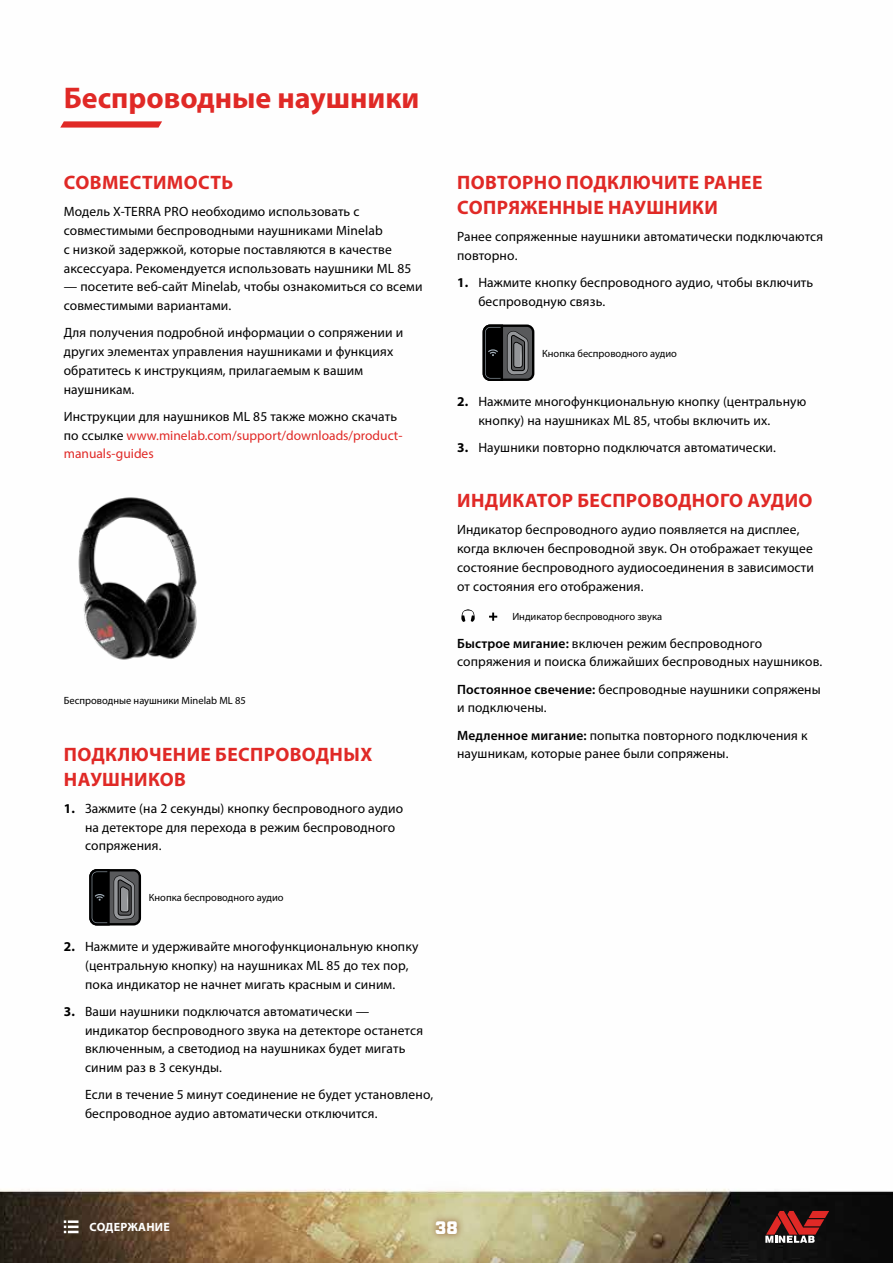
<style>
.page{position:relative;width:893px;height:1263px;background:#fff}
.page>*{position:absolute;margin:0;border:0;box-sizing:border-box;transform-origin:0 0}
.t1{font:700 30px "Myriad Pro";color:#e02926}
.t2{font:700 19.5px/24.8px "Myriad Pro";letter-spacing:.02em;color:#e02926}
.t3{font:900 18px "Industry";color:#fff}
.t4{font:13.5px/18.8px "Myriad Pro";letter-spacing:.01em;color:#000}
.t5{font:13.5px/18.8px "Myriad Pro";color:#e02926}
.t6{font:700 12px "Myriad Pro";letter-spacing:.02em;color:#fff}
.t7{font:10.5px "Myriad Pro";color:#000}
.s1{color:#000}
.s2{font-weight:700}
.s3{font-weight:600}
</style>
<div class="page">
<img style="left:0;top:330px;width:893px;height:933px">
<svg style="left:64px;top:1220px;width:15px;height:13px"></svg>
<svg style="left:60px;top:121px;width:102px;height:7px"></svg>
<svg style="left:396px;top:1181px;width:101px;height:82px;background:#d1cba0"></svg>
<svg style="left:429px;top:1214px;width:35px;height:27px"></svg>
<svg style="left:765px;top:1211px;width:64px;height:32px;background:#7d3332"></svg>
<img style="left:64px;top:481px;width:149px;height:198px">
<svg style="left:89px;top:869px;width:52px;height:56px;background:#38393a"></svg>
<svg style="left:483px;top:324px;width:51px;height:57px;background:#393a3b"></svg>
<svg style="left:489px;top:612px;width:8px;height:9px"></svg>
<svg style="left:461px;top:609px;width:14px;height:13px"></svg>
<h1 class="t1" style="left:64px;top:78px;width:357px">Беспроводные наушники</h1>
<h2 class="t2" style="left:64px;top:169px;width:171px">СОВМЕСТИМОСТЬ</h2>
<p class="t4" style="left:64px;top:202px;width:349px">Модель X‑TERRA PRO необходимо использовать с совместимыми беспроводными наушниками Minelab<br>с низкой задержкой, которые поставляются в качестве аксессуара. Рекомендуется использовать наушники ML 85</p>
<p class="t4" style="left:64px;top:277px;width:360px">— посетите веб-сайт Minelab, чтобы ознакомиться со всеми совместимыми вариантами.</p>
<p class="t4" style="left:64px;top:323px;width:341px">Для получения подробной информации о сопряжении и других элементах управления наушниками и функциях обратитесь к инструкциям, прилагаемым к вашим наушникам.</p>
<p class="t5" style="left:64px;top:407px;width:339px"><span class="s1">Инструкции для наушников ML 85 также можно скачать по ссылке</span> www.minelab.com/support/downloads/product&shy;manuals-guides</p>
<p class="t7" style="left:64px;top:694px;width:184px">Беспроводные наушники Minelab ML 85</p>
<h2 class="t2" style="left:64px;top:741px;width:310px">ПОДКЛЮЧЕНИЕ БЕСПРОВОДНЫХ<br>НАУШНИКОВ</h2>
<p class="t4" style="left:85px;top:799px;width:320px;text-indent:-21px"><span class="s2">1.</span> Зажмите (на 2 секунды) кнопку беспроводного аудио на детекторе для перехода в режим беспроводного сопряжения.</p>
<p class="t7" style="left:149px;top:891px;width:136px">Кнопка беспроводного аудио</p>
<p class="t4" style="left:85px;top:937px;width:335px;text-indent:-21px"><span class="s2">2.</span> Нажмите и удерживайте многофункциональную кнопку (центральную кнопку) на наушниках ML 85 до тех пор, пока индикатор не начнет мигать красным и синим.</p>
<p class="t4" style="left:85px;top:1002px;width:339px;text-indent:-21px"><span class="s2">3.</span> Ваши наушники подключатся автоматически — индикатор беспроводного звука на детекторе останется включенным, а светодиод на наушниках будет мигать синим раз в 3 секунды.</p>
<p class="t4" style="left:85px;top:1085px;width:350px">Если в течение 5 минут соединение не будет установлено, беспроводное аудио автоматически отключится.</p>
<h2 class="t2" style="left:457px;top:169px;width:307px">ПОВТОРНО ПОДКЛЮЧИТЕ РАНЕЕ<br>СОПРЯЖЕННЫЕ НАУШНИКИ</h2>
<p class="t4" style="left:457px;top:227px;width:367px">Ранее сопряженные наушники автоматически подключаются повторно.</p>
<p class="t4" style="left:478px;top:273px;width:336px;text-indent:-21px"><span class="s2">1.</span> Нажмите кнопку беспроводного аудио, чтобы включить беспроводную связь.</p>
<p class="t7" style="left:542px;top:347px;width:136px">Кнопка беспроводного аудио</p>
<p class="t4" style="left:478px;top:392px;width:329px;text-indent:-21px"><span class="s2">2.</span> Нажмите многофункциональную кнопку (центральную кнопку) на наушниках ML 85, чтобы включить их.</p>
<p class="t4" style="left:457px;top:438px;width:319px"><span class="s2">3.</span> Наушники повторно подключатся автоматически.</p>
<h2 class="t2" style="left:457px;top:487px;width:357px">ИНДИКАТОР БЕСПРОВОДНОГО АУДИО</h2>
<p class="t4" style="left:457px;top:520px;width:358px">Индикатор беспроводного аудио появляется на дисплее, когда включен беспроводной звук. Он отображает текущее состояние беспроводного аудиосоединения в зависимости от состояния его отображения.</p>
<p class="t7" style="left:512px;top:609px;width:151px">Индикатор беспроводного звука</p>
<p class="t4" style="left:457px;top:633px;width:366px"><span class="s3">Быстрое мигание:</span> включен режим беспроводного сопряжения и поиска ближайших беспроводных наушников.</p>
<p class="t4" style="left:457px;top:679px;width:365px"><span class="s3">Постоянное свечение:</span> беспроводные наушники сопряжены и подключены.</p>
<p class="t4" style="left:457px;top:725px;width:352px"><span class="s3">Медленное мигание:</span> попытка повторного подключения к наушникам, которые ранее были сопряжены.</p>
<p class="t6" style="left:90px;top:1219px;width:82px">СОДЕРЖАНИЕ</p>
<h3 class="t3" style="left:435px;top:1217px;width:24px">38</h3>
</div>
